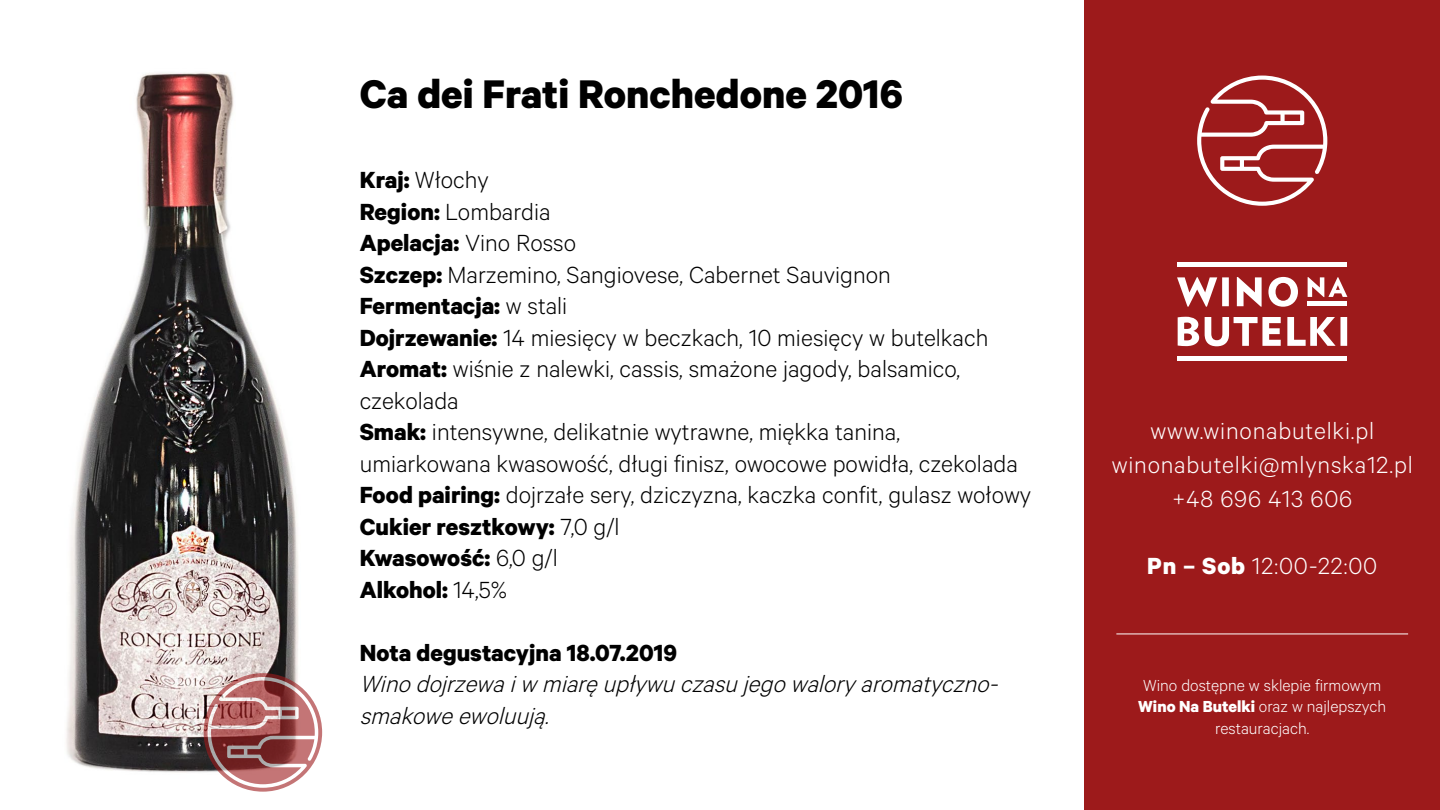
<style>
.page{position:relative;width:1440px;height:810px;background:#fff}
.page>*{position:absolute;margin:0;border:0;box-sizing:border-box;transform-origin:0 0}
.t1{font:700 45px "Calibre";color:#000}
.t2{font:300 26.25px/31.5px "Calibre";color:#000}
.t3{font:300 26.25px/33.8px "Calibre";letter-spacing:.03em;color:#fff;text-align:center}
.t4{font:italic 300 26.25px/31.5px "Calibre";color:#000}
.t5{font:700 26.25px "Calibre";color:#000}
.t6{font:300 18px/21.6px "Calibre";color:#fff;text-align:center}
.s1{font-weight:700}
</style>
<div class="page">
<img style="left:66px;top:72px;width:257px;height:719px">
<svg style="left:204px;top:673px;width:118px;height:119px"></svg>
<svg style="left:208px;top:677px;width:110px;height:111px"></svg>
<div style="left:1084px;top:0;width:356px;height:810px;background:#9d1a1b"></div>
<hr style="left:1116px;top:634px;width:292px;height:1px;background:#fff">
<svg style="left:1197px;top:76px;width:130px;height:130px"></svg>
<svg style="left:1178px;top:317px;width:169px;height:29px"></svg>
<svg style="left:1177px;top:277px;width:85px;height:30px"></svg>
<svg style="left:1308px;top:277px;width:39px;height:20px"></svg>
<svg style="left:1268px;top:277px;width:30px;height:30px"></svg>
<hr style="left:1308px;top:302px;width:39px;height:4px;background:#fff">
<div style="left:1178px;top:356px;width:169px;height:5px;background:#fff"></div>
<div style="left:1178px;top:262px;width:169px;height:5px;background:#fff"></div>
<h1 class="t1" style="left:360px;top:66px;width:545px">Ca dei Frati Ronchedone 2016</h1>
<p class="t2" style="left:360px;top:163px;width:673px"><span class="s1">Kraj:</span> Włochy<br><span class="s1">Region:</span> Lombardia<br><span class="s1">Apelacja:</span> Vino Rosso<br><span class="s1">Szczep:</span> Marzemino, Sangiovese, Cabernet Sauvignon <span class="s1">Fermentacja:</span> w stali<br><span class="s1">Dojrzewanie:</span> 14 miesięcy w beczkach, 10 miesięcy w butelkach <span class="s1">Aromat:</span> wiśnie z nalewki, cassis, smażone jagody, balsamico, czekolada<br><span class="s1">Smak:</span> intensywne, delikatnie wytrawne, miękka tanina, umiarkowana kwasowość, długi finisz, owocowe powidła, czekolada <span class="s1">Food pairing:</span> dojrzałe sery, dziczyzna, kaczka confit, gulasz wołowy <span class="s1">Cukier resztkowy:</span> 7,0 g/l<br><span class="s1">Kwasowość:</span> 6,0 g/l<br><span class="s1">Alkohol:</span> 14,5%</p>
<p class="t3" style="left:1112px;top:413px;width:303px">www.winonabutelki.pl winonabutelki@mlynska12.pl +48 696 413 606</p>
<p class="t3" style="left:1147px;top:548px;width:232px"><span class="s1">Pn – Sob</span> 12:00-22:00</p>
<p class="t5" style="left:360px;top:636px;width:319px">Nota degustacyjna 18.07.2019</p>
<p class="t4" style="left:360px;top:667px;width:646px">Winodojrzewaiw miaręupływuczasujegowaloryaromatyczno&shy;smakoweewoluują.</p>
<p class="t6" style="left:1138px;top:674px;width:250px">Wino dostępne w sklepie firmowym<br><span class="s1">Wino Na Butelki</span> oraz w najlepszych restauracjach.</p>
</div>
